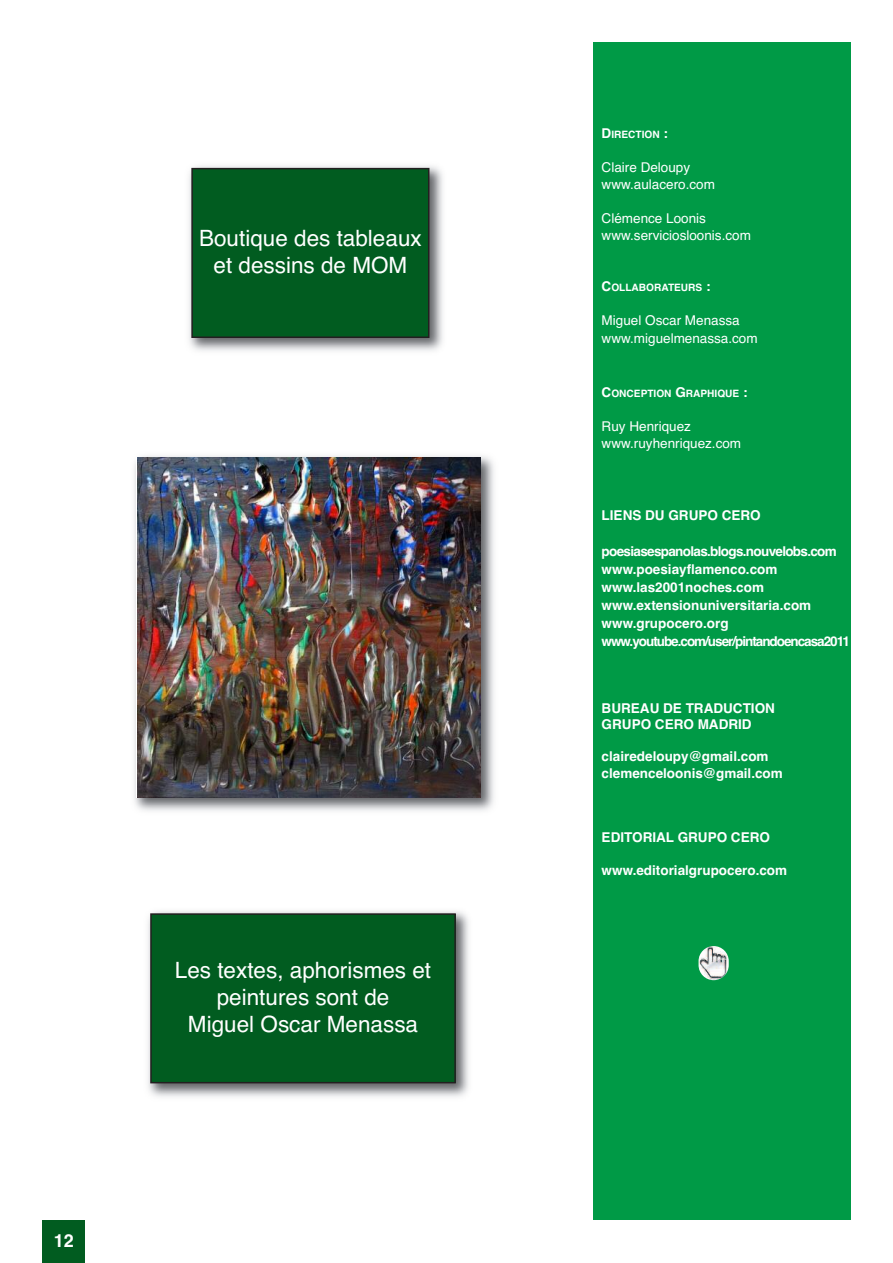
<style>
.page{position:relative;width:893px;height:1263px;background:#fff}
.page>*{position:absolute;margin:0;border:0;box-sizing:border-box;transform-origin:0 0}
.t1{font:22.5px/27px "Helvetica";color:#fff;text-align:center}
.t2{font:700 18px "Helvetica";color:#fff}
.t3{font:700 13.5px/18px "Helvetica";color:#fff}
.t4{font:13.5px/17.1px "Helvetica";color:#fff}
.t5{font:700 10.2px "Helvetica";color:#fff}
.s1{font-size:13.5px}
</style>
<div class="page">
<img style="left:148px;top:911px;width:321px;height:186px">
<div style="left:151px;top:914px;width:304px;height:169px;background:#015c20"></div>
<div style="left:150px;top:913px;width:306px;height:170px;border:2px solid #231f20"></div>
<img style="left:189px;top:166px;width:254px;height:185px">
<div style="left:192px;top:169px;width:237px;height:168px;background:#015c20"></div>
<div style="left:191px;top:168px;width:238px;height:170px;border:2px solid #231f20"></div>
<img style="left:134px;top:456px;width:360px;height:355px">
<img style="left:138px;top:458px;width:342px;height:340px">
<div style="left:593px;top:43px;width:257px;height:1177px;background:#009a46"></div>
<img style="left:698px;top:946px;width:31px;height:34px;border-radius:15px">
<div style="left:43px;top:1221px;width:42px;height:42px;background:#015c20"></div>
<h1 class="t1" style="left:199px;top:225px;width:224px">Boutique des tableaux et dessins de MOM</h1>
<h2 class="t2" style="left:54px;top:1230px;width:22px">12</h2>
<h1 class="t1" style="left:175px;top:957px;width:258px">Les textes, aphorismes et peintures sont de<br>Miguel Oscar Menassa</h1>
<p class="t5" style="left:602px;top:128px;width:68px"><span class="s1">D</span>IRECTION <span class="s1">:</span></p>
<p class="t4" style="left:602px;top:159px;width:115px">Claire Deloupy www.aulacero.com</p>
<p class="t4" style="left:602px;top:210px;width:151px">Clémence Loonis www.serviciosloonis.com</p>
<p class="t5" style="left:602px;top:282px;width:110px"><span class="s1">C</span>OLLABORATEURS <span class="s1">:</span></p>
<p class="t4" style="left:602px;top:312px;width:158px">Miguel Oscar Menassa www.miguelmenassa.com</p>
<p class="t5" style="left:602px;top:388px;width:147px"><span class="s1">C</span>ONCEPTION <span class="s1">G</span>RAPHIQUE <span class="s1">:</span></p>
<p class="t4" style="left:602px;top:418px;width:141px">Ruy Henriquez www.ruyhenriquez.com</p>
<p class="t3" style="left:602px;top:506px;width:161px">LIENS DU GRUPO CERO</p>
<p class="t3" style="left:602px;top:542px;width:250px">poesiasespanolas.blogs.nouvelobs.com www.poesiayflamenco.com www.las2001noches.com www.extensionuniversitaria.com www.grupocero.org www.youtube.com/user/pintandoencasa2011</p>
<p class="t3" style="left:602px;top:700px;width:175px;line-height:16.2px">BUREAU DE TRADUCTION<br>GRUPO CERO mADRID</p>
<p class="t3" style="left:602px;top:749px;width:183px;line-height:16.2px">clairedeloupy@gmail.com clemenceloonis@gmail.com</p>
<p class="t3" style="left:602px;top:829px;width:170px">EDITORIAL GRUPO CERO</p>
<p class="t3" style="left:602px;top:861px;width:187px">www.editorialgrupocero.com</p>
</div>
